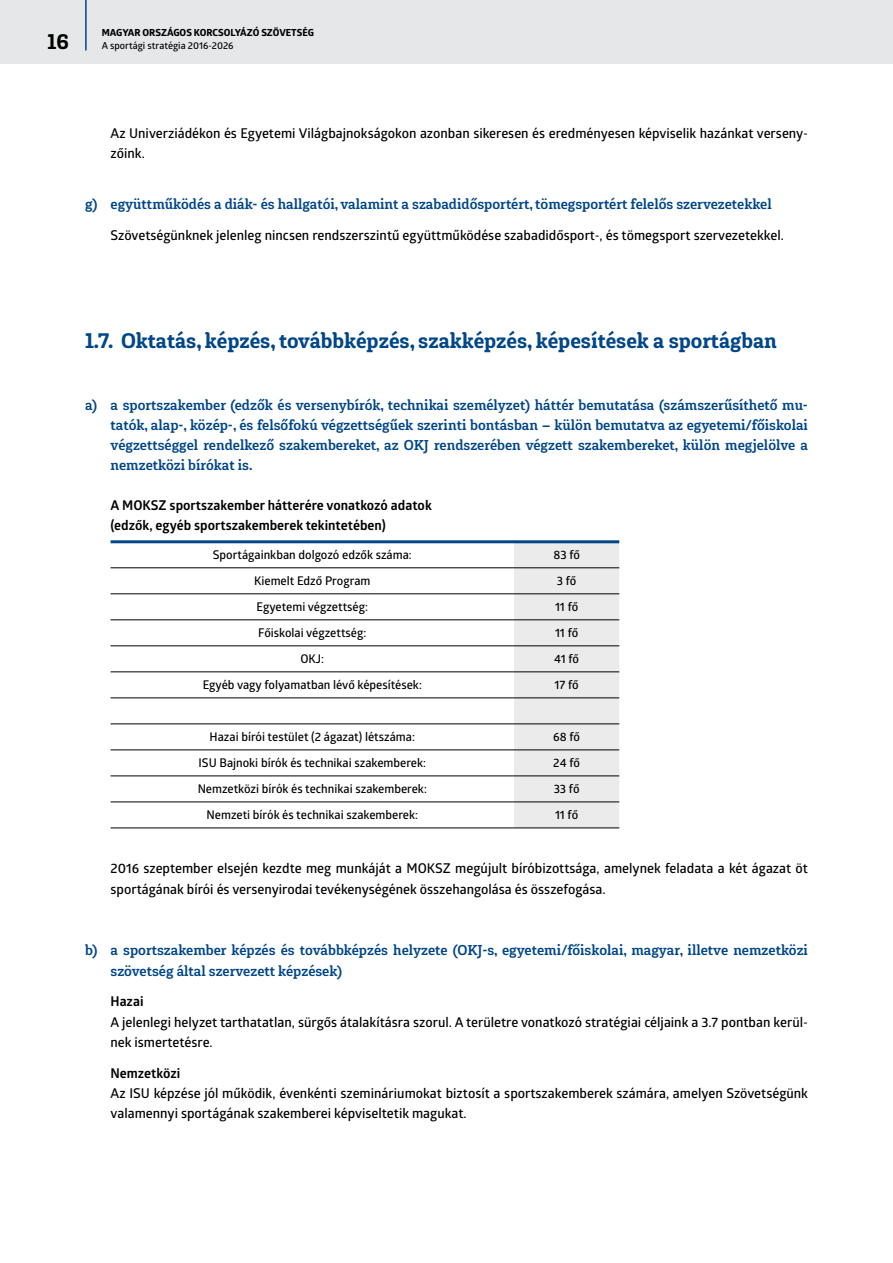
<style>
.page{position:relative;width:893px;height:1263px;background:#fff}
.page>*{position:absolute;margin:0;border:0;box-sizing:border-box;transform-origin:0 0}
.t1{font:900 21px "Gaspo Slab";color:#004689}
.t2{font:900 21px "Gaspo Slab";color:#000}
.t3{font:700 14.25px/20.2px "Gaspo Slab";color:#004689;text-align:justify}
.t4{font:600 13.5px/20.2px "Glober";color:#000}
.t5{font:700 13.5px/20.2px "Glober";color:#000}
.t6{font:600 12px "Glober";color:#000}
.t7{font:700 9.75px "Globerx";color:#000}
.t8{font:600 9.75px "Glober";color:#000}
</style>
<div class="page">
<div style="left:0;top:0;width:893px;height:64px;background:#e6e7e8"></div>
<hr style="left:85px;top:0;width:2px;height:51px;background:#004689">
<div style="left:514px;top:543px;width:105px;height:285px;background:#ebebec"></div>
<hr style="left:111px;top:567px;width:403px;height:1px;background:#000">
<hr style="left:514px;top:567px;width:105px;height:1px;background:#000">
<hr style="left:111px;top:593px;width:403px;height:1px;background:#000">
<hr style="left:514px;top:593px;width:105px;height:1px;background:#000">
<hr style="left:111px;top:620px;width:403px;height:1px;background:#000">
<hr style="left:514px;top:620px;width:105px;height:1px;background:#000">
<hr style="left:111px;top:646px;width:403px;height:1px;background:#000">
<hr style="left:514px;top:646px;width:105px;height:1px;background:#000">
<hr style="left:111px;top:672px;width:403px;height:1px;background:#000">
<hr style="left:514px;top:672px;width:105px;height:1px;background:#000">
<hr style="left:111px;top:698px;width:403px;height:1px;background:#000">
<hr style="left:514px;top:698px;width:105px;height:1px;background:#000">
<hr style="left:111px;top:724px;width:403px;height:1px;background:#000">
<hr style="left:514px;top:724px;width:105px;height:1px;background:#000">
<hr style="left:111px;top:750px;width:403px;height:1px;background:#000">
<hr style="left:514px;top:750px;width:105px;height:1px;background:#000">
<hr style="left:111px;top:776px;width:403px;height:1px;background:#000">
<hr style="left:514px;top:776px;width:105px;height:1px;background:#000">
<hr style="left:111px;top:802px;width:403px;height:1px;background:#000">
<hr style="left:514px;top:802px;width:105px;height:1px;background:#000">
<hr style="left:111px;top:828px;width:403px;height:1px;background:#000">
<hr style="left:514px;top:828px;width:105px;height:1px;background:#000">
<hr style="left:111px;top:540px;width:403px;height:3px;background:#004689">
<hr style="left:514px;top:540px;width:105px;height:3px;background:#004689">
<h1 class="t2" style="left:48px;top:28px;width:23px">16</h1>
<p class="t7" style="left:102px;top:25px;width:214px">MAGYAR ORSZÁGOS KORCSOLYÁZÓ SZÖVETSÉG</p>
<p class="t8" style="left:102px;top:39px;width:133px">A sportági stratégia 2016-2026</p>
<p class="t4" style="left:111px;top:122px;width:699px">Az Univerziádékon és Egyetemi Világbajnokságokon azonban sikeresen és eredményesen képviselik hazánkat verseny&shy;zőink.</p>
<p class="t3" style="left:85px;top:194px;width:688px">g) együttműködés a diák- és hallgatói, valamint a szabadidősportért, tömegsportért felelős szervezetekkel</p>
<p class="t4" style="left:111px;top:225px;width:675px">Szövetségünknek jelenleg nincsen rendszerszintű együttműködése szabadidősport-, és tömegsport szervezetekkel.</p>
<h1 class="t1" style="left:85px;top:327px;width:693px">1.7. Oktatás, képzés, továbbképzés, szakképzés, képesítések a sportágban</h1>
<p class="t3" style="left:111px;top:395px;width:699px;text-indent:-26px">a) a sportszakember (edzők és versenybírók, technikai személyzet) háttér bemutatása (számszerűsíthető mu&shy;tatók, alap-, közép-, és felsőfokú végzettségűek szerinti bontásban – külön bemutatva az egyetemi/főiskolai végzettséggel rendelkező szakembereket, az OKJ rendszerében végzett szakembereket, külön megjelölve a nemzetközi bírókat is.</p>
<p class="t5" style="left:111px;top:495px;width:323px">A MOKSZ sportszakember hátterére vonatkozó adatok (edzők, egyéb sportszakemberek tekintetében)</p>
<p class="t6" style="left:213px;top:547px;width:201px">Sportágainkban dolgozó edzők száma:</p>
<p class="t6" style="left:553px;top:547px;width:28px">83 fő</p>
<p class="t6" style="left:254px;top:573px;width:118px">Kiemelt Edző Program</p>
<p class="t6" style="left:557px;top:573px;width:21px">3 fő</p>
<p class="t6" style="left:257px;top:599px;width:113px">Egyetemi végzettség:</p>
<p class="t6" style="left:555px;top:599px;width:25px">11 fő</p>
<p class="t6" style="left:258px;top:625px;width:110px">Főiskolai végzettség:</p>
<p class="t6" style="left:555px;top:625px;width:25px">11 fő</p>
<p class="t6" style="left:300px;top:651px;width:25px">OKJ:</p>
<p class="t6" style="left:554px;top:651px;width:27px">41 fő</p>
<p class="t6" style="left:203px;top:677px;width:221px">Egyéb vagy folyamatban lévő képesítések:</p>
<p class="t6" style="left:554px;top:677px;width:26px">17 fő</p>
<p class="t6" style="left:210px;top:729px;width:207px">Hazai bírói testület (2 ágazat) létszáma:</p>
<p class="t6" style="left:553px;top:729px;width:28px">68 fő</p>
<p class="t6" style="left:199px;top:755px;width:229px">ISU Bajnoki bírók és technikai szakemberek:</p>
<p class="t6" style="left:553px;top:755px;width:28px">24 fő</p>
<p class="t6" style="left:198px;top:781px;width:231px">Nemzetközi bírók és technikai szakemberek:</p>
<p class="t6" style="left:554px;top:781px;width:27px">33 fő</p>
<p class="t6" style="left:207px;top:807px;width:213px">Nemzeti bírók és technikai szakemberek:</p>
<p class="t6" style="left:555px;top:807px;width:25px">11 fő</p>
<p class="t4" style="left:111px;top:858px;width:699px">2016 szeptember elsején kezdte meg munkáját a MOKSZ megújult bíróbizottsága, amelynek feladata a két ágazat öt sportágának bírói és versenyirodai tevékenységének összehangolása és összefogása.</p>
<p class="t3" style="left:111px;top:940px;width:699px;text-indent:-26px">b) a sportszakember képzés és továbbképzés helyzete (OKJ-s, egyetemi/főiskolai, magyar, illetve nemzetközi szövetség által szervezett képzések)</p>
<p class="t5" style="left:111px;top:991px;width:34px">Hazai</p>
<p class="t4" style="left:111px;top:1011px;width:699px">A jelenlegi helyzet tarthatatlan, sürgős átalakításra szorul. A területre vonatkozó stratégiai céljaink a 3.7 pontban kerül&shy;nek ismertetésre.</p>
<p class="t5" style="left:111px;top:1062px;width:71px">Nemzetközi</p>
<p class="t4" style="left:111px;top:1083px;width:699px">Az ISU képzése jól működik, évenkénti szemináriumokat biztosít a sportszakemberek számára, amelyen Szövetségünk valamennyi sportágának szakemberei képviseltetik magukat.</p>
</div>
